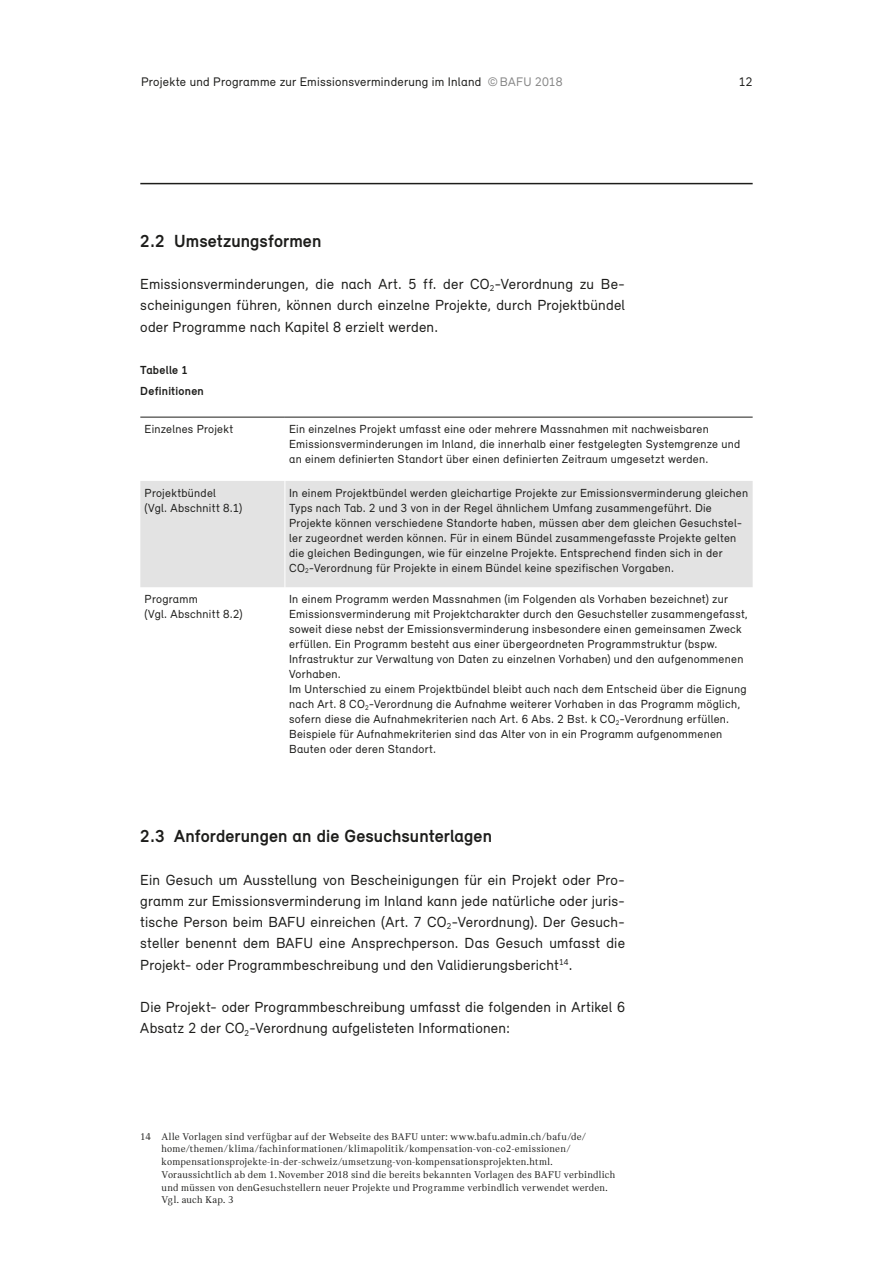
<style>
.page{position:relative;width:893px;height:1263px;background:#fff}
.page>*{position:absolute;margin:0;border:0;box-sizing:border-box;transform-origin:0 0}
.t1{font:700 18px "Relevant";letter-spacing:.005em;color:#1d1d1b}
.P_07_Grundtext{font:15px/21.3px "Relevant";letter-spacing:.015em;color:#1d1d1b;text-align:justify}
.t2{font:12.75px "Relevant";letter-spacing:.02em;color:#1d1d1b}
.P_11_Grundtext_links{font:12px/15px "Relevant";letter-spacing:.025em;color:#1d1d1b}
.P_08_Legende_Titel{font:700 12px "Relevant";letter-spacing:.02em;color:#1d1d1b}
.P_09_Fusszeile{font:10.5px/12.8px "Catalog";letter-spacing:.02em;color:#1d1d1b}
.s1{color:#878787}
</style>
<div class="page">
<hr style="left:140px;top:183px;width:613px;height:1px;background:#1d1d1b">
<div style="left:140px;top:481px;width:613px;height:106px;background:#e3e3e3"></div>
<hr style="left:285px;top:481px;width:1px;height:106px;background:#fff">
<hr style="left:140px;top:417px;width:145px;height:1px;background:#1d1d1b">
<hr style="left:285px;top:417px;width:468px;height:1px;background:#1d1d1b">
<p class="t2" style="left:141px;top:74px;width:423px">Projekte und Programme zur Emissionsverminderung im Inland <span class="s1">©BAFU 2018</span></p>
<p class="t2" style="left:739px;top:74px;width:15px">12</p>
<p class="t1" style="left:140px;top:230px;width:183px">2.2 Umsetzungsformen</p>
<p class="P_07_Grundtext" style="left:140px;top:273px;width:486px">Emissionsverminderungen, die nach Art. 5 ff. der CO<sub>2</sub>-Verordnung zu Be&shy;scheinigungen führen, können durch einzelne Projekte, durch Projektbündel oder Programme nach Kapitel 8 erzielt werden.</p>
<p class="P_08_Legende_Titel" style="left:140px;top:363px;width:49px">Tabelle 1</p>
<p class="P_08_Legende_Titel" style="left:140px;top:384px;width:65px">Definitionen</p>
<p class="P_11_Grundtext_links" style="left:145px;top:421px;width:90px">Einzelnes Projekt</p>
<p class="P_11_Grundtext_links" style="left:289px;top:421px;width:453px">Ein einzelnes Projekt umfasst eine oder mehrere Massnahmen mit nachweisbaren<br>Emissionsverminderungen im Inland, die innerhalb einer festgelegten Systemgrenze und an einem definierten Standort über einen definierten Zeitraum umgesetzt werden.</p>
<p class="P_11_Grundtext_links" style="left:145px;top:485px;width:73px">Projektbündel</p>
<p class="P_11_Grundtext_links" style="left:145px;top:500px;width:99px">(Vgl. Abschnitt 8.1)</p>
<p class="P_11_Grundtext_links" style="left:289px;top:485px;width:460px">In einem Projektbündel werden gleichartige Projekte zur Emissionsverminderung gleichen Typs nach Tab. 2 und 3 von in der Regel ähnlichem Umfang zusammengeführt. Die Projekte können verschiedene Standorte haben, müssen aber dem gleichen Gesuchstel&shy;ler zugeordnet werden können. Für in einem Bündel zusammengefasste Projekte gelten die gleichen Bedingungen, wie für einzelne Projekte. Entsprechend finden sich in der CO<sub>2</sub>-Verordnung für Projekte in einem Bündel keine spezifischen Vorgaben.</p>
<p class="P_11_Grundtext_links" style="left:145px;top:591px;width:55px">Programm</p>
<p class="P_11_Grundtext_links" style="left:145px;top:606px;width:100px">(Vgl. Abschnitt 8.2)</p>
<p class="P_11_Grundtext_links" style="left:289px;top:591px;width:460px">In einem Programm werden Massnahmen (im Folgenden als Vorhaben bezeichnet) zur Emissionsverminderung mit Projektcharakter durch den Gesuchsteller zusammengefasst, soweit diese nebst der Emissionsverminderung insbesondere einen gemeinsamen Zweck erfüllen. Ein Programm besteht aus einer übergeordneten Programmstruktur (bspw.<br>Infrastruktur zur Verwaltung von Daten zu einzelnen Vorhaben) und den aufgenommenen Vorhaben.</p>
<p class="P_11_Grundtext_links" style="left:289px;top:681px;width:459px">Im Unterschied zu einem Projektbündel bleibt auch nach dem Entscheid über die Eignung nach Art. 8 CO<sub>2</sub>-Verordnung die Aufnahme weiterer Vorhaben in das Programm möglich, sofern diese die Aufnahmekriterien nach Art. 6 Abs. 2 Bst. k CO<sub>2</sub>-Verordnung erfüllen.<br>Beispiele für Aufnahmekriterien sind das Alter von in ein Programm aufgenommenen Bauten oder deren Standort.</p>
<p class="t1" style="left:140px;top:825px;width:353px">2.3 Anforderungen an die Gesuchsunterlagen</p>
<p class="P_07_Grundtext" style="left:140px;top:868px;width:486px">Ein Gesuch um Ausstellung von Bescheinigungen für ein Projekt oder Pro&shy;gramm zur Emissionsverminderung im Inland kann jede natürliche oder juris&shy;tische Person beim BAFU einreichen (Art. 7 CO<sub>2</sub>-Verordnung). Der Gesuch&shy;steller benennt dem BAFU eine Ansprechperson. Das Gesuch umfasst die Projekt- oder Programmbeschreibung und den Validierungsbericht<sup>14</sup>.</p>
<p class="P_07_Grundtext" style="left:140px;top:996px;width:486px">Die Projekt- oder Programmbeschreibung umfasst die folgenden in Artikel 6<br>Absatz 2 der CO<sub>2</sub>-Verordnung aufgelisteten Informationen:</p>
<p class="P_09_Fusszeile" style="left:162px;top:1130px;width:455px;text-indent:-21px">14 Alle Vorlagen sind verfügbar auf der Webseite des BAFU unter: www.bafu.admin.ch/bafu/de/ home/themen/klima/fachinformationen/klimapolitik/kompensation-von-co2-emissionen/ kompensationsprojekte-in-der-schweiz/umsetzung-von-kompensationsprojekten.html.<br>Voraussichtlich ab dem 1.November 2018 sind die bereits bekannten Vorlagen des BAFU verbindlich und müssen von denGesuchstellern neuer Projekte und Programme verbindlich verwendet werden.<br>Vgl. auch Kap. 3</p>
</div>
